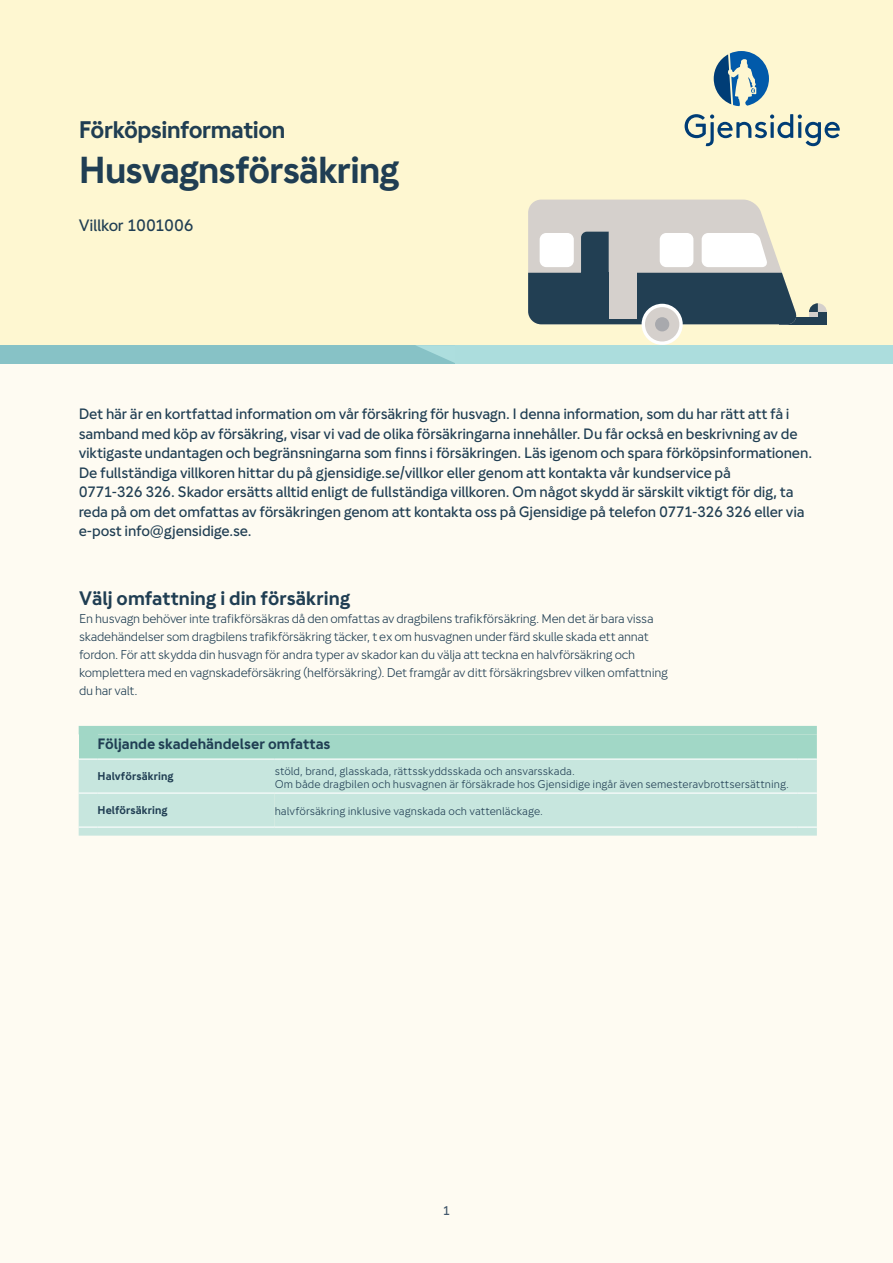
<style>
.page{position:relative;width:893px;height:1263px;background:#fefbf2}
.page>*{position:absolute;margin:0;border:0;box-sizing:border-box;transform-origin:0 0}
.t1{font:700 37.5px "Gjensidige";letter-spacing:-.025em;color:#203e53}
.t2{font:700 24px "Gjensidige";letter-spacing:-.025em;color:#203e53}
.t3{font:700 19.5px "Gjensidige";color:#203e53}
.t4{font:500 16.5px "Gjensidige";letter-spacing:-.02em;color:#203e53}
.t5{font:500 15px/19.5px "Gjensidige";letter-spacing:-.015em;color:#203e53}
.t6{font:700 15px "Gjensidige";color:#203e53}
.t7{font:12.75px/18px "Gjensidige";letter-spacing:-.02em;color:#203e53}
.t8{font:500 12.75px "Gjensidige";color:#43586c}
.t9{font:11.25px/13.5px "Gjensidige";color:#203e53}
.t10{font:700 11.25px "Gjensidige";letter-spacing:.01em;color:#203e53}
</style>
<div class="page">
<div style="left:0;top:0;width:893px;height:357px;background:#fef7d1"></div>
<svg style="left:685px;top:114px;width:155px;height:32px"></svg>
<svg style="left:714px;top:51px;width:55px;height:55px"></svg>
<div style="left:0;top:345px;width:459px;height:18px;background:#87c2c6"></div>
<div style="left:455px;top:345px;width:438px;height:18px;background:#acdddd"></div>
<svg style="left:416px;top:345px;width:39px;height:18px"></svg>
<div style="left:779px;top:317px;width:48px;height:7px;background:#223f53"></div>
<svg style="left:642px;top:304px;width:41px;height:41px"></svg>
<div style="left:645px;top:307px;width:34px;height:34px;background:#d5d0cc;border-radius:50%"></div>
<div style="left:655px;top:317px;width:14px;height:14px;background:#a8a9ad;border-radius:50%"></div>
<svg style="left:528px;top:200px;width:269px;height:124px;background:#9ea6a8"></svg>
<div style="left:581px;top:273px;width:28px;height:46px;background:#223f53"></div>
<svg style="left:809px;top:303px;width:18px;height:9px"></svg>
<div style="left:809px;top:312px;width:9px;height:5px;background:#d5d0cc"></div>
<div style="left:818px;top:312px;width:9px;height:5px;background:#223f53"></div>
<div style="left:79px;top:760px;width:738px;height:76px;background:#c7e6de"></div>
<hr style="left:97px;top:792px;width:178px;height:2px;background:#fff">
<hr style="left:97px;top:826px;width:178px;height:2px;background:#fff">
<svg style="left:79px;top:726px;width:738px;height:34px;background:#a5d8c8"></svg>
<svg style="left:79px;top:792px;width:18px;height:2px"></svg>
<svg style="left:79px;top:826px;width:18px;height:2px"></svg>
<svg style="left:275px;top:792px;width:542px;height:36px;background:#cae7e0"></svg>
<h2 class="t2" style="left:79px;top:115px;width:208px">Förköpsinformation</h2>
<h1 class="t1" style="left:79px;top:148px;width:322px">Husvagnsförsäkring</h1>
<p class="t4" style="left:79px;top:216px;width:116px">Villkor 1001006</p>
<p class="t5" style="left:79px;top:404px;width:735px">Det här är en kortfattad information om vår försäkring för husvagn. I denna information, som du har rätt att få i samband med köp av försäkring, visar vi vad de olika försäkringarna innehåller. Du får också en beskrivning av de viktigaste undantagen och begränsningarna som finns i försäkringen. Läs igenom och spara förköpsinformationen.<br>De fullständiga villkoren hittar du på gjensidige.se/villkor eller genom att kontakta vår kundservice på<br>0771-326 326. Skador ersätts alltid enligt de fullständiga villkoren. Om något skydd är särskilt viktigt för dig, ta reda på om det omfattas av försäkringen genom att kontakta oss på Gjensidige på telefon 0771-326 326 eller via e-post info@gjensidige.se.</p>
<h3 class="t3" style="left:79px;top:587px;width:273px">Välj omfattning i din försäkring</h3>
<p class="t7" style="left:79px;top:610px;width:590px">En husvagn behöver inte trafikförsäkras då den omfattas av dragbilens trafikförsäkring. Men det är bara vissa skadehändelser som dragbilens trafikförsäkring täcker, t ex om husvagnen under färd skulle skada ett annat fordon. För att skydda din husvagn för andra typer av skador kan du välja att teckna en halvförsäkring och komplettera med en vagnskadeförsäkring (helförsäkring). Det framgår av ditt försäkringsbrev vilken omfattning du har valt.</p>
<p class="t6" style="left:97px;top:735px;width:235px">Följande skadehändelser omfattas</p>
<p class="t10" style="left:97px;top:769px;width:78px">Halvförsäkring</p>
<p class="t9" style="left:275px;top:764px;width:516px">stöld, brand, glasskada, rättsskyddsskada och ansvarsskada.<br>Om både dragbilen och husvagnen är försäkrade hos Gjensidige ingår även semesteravbrottsersättning.</p>
<p class="t10" style="left:97px;top:803px;width:72px">Helförsäkring</p>
<p class="t9" style="left:275px;top:804px;width:270px">halvförsäkring inklusive vagnskada och vattenläckage.</p>
<p class="t8" style="left:443px;top:1203px;width:9px">1</p>
</div>
